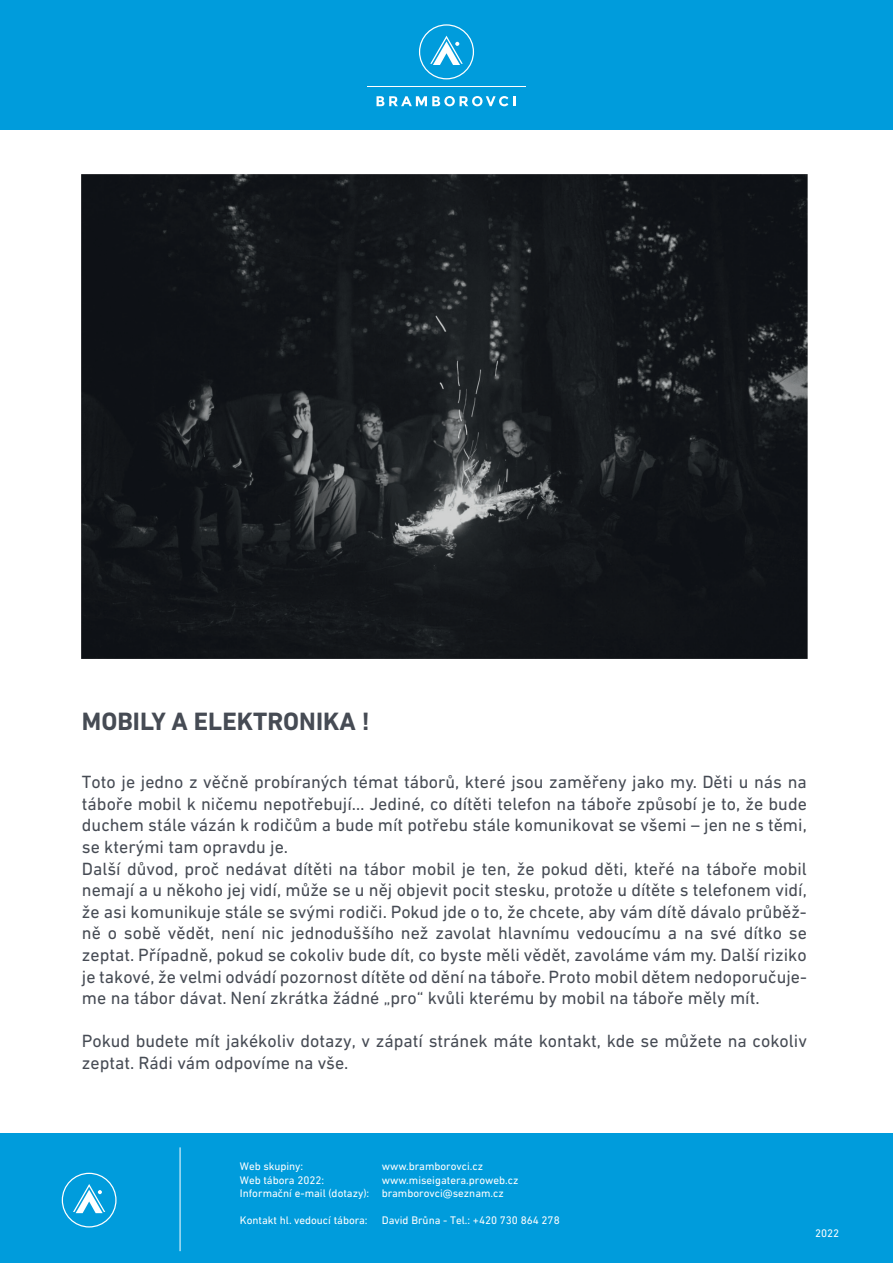
<style>
.page{position:relative;width:893px;height:1263px;background:#fff}
.page>*{position:absolute;margin:0;border:0;box-sizing:border-box;transform-origin:0 0}
.t1{font:700 25.5px "DIN Next W1 G";color:#464b54}
.t2{font:18px/21.6px "DIN Next W1 G";color:#464b54}
.t3{font:11.1px/13.4px "DIN Next W1 G";color:#fff}
</style>
<div class="page">
<div style="left:0;top:0;width:893px;height:130px;background:#009cdc"></div>
<div style="left:0;top:1134px;width:893px;height:129px;background:#009cdc"></div>
<svg style="left:419px;top:24px;width:55px;height:55px"></svg>
<hr style="left:367px;top:86px;width:159px;height:1px;background:#fff">
<svg style="left:377px;top:96px;width:138px;height:10px"></svg>
<hr style="left:180px;top:1147px;width:1px;height:104px;background:#fff">
<svg style="left:62px;top:1173px;width:55px;height:54px"></svg>
<img style="left:82px;top:175px;width:725px;height:483px">
<h1 class="t1" style="left:82px;top:706px;width:289px">MOBILY A ELEKTRONIKA !</h1>
<p class="t2" style="left:82px;top:771px;width:726px">Toto je jedno z věčně probíraných témat táborů, které jsou zaměřeny jako my. Děti u nás na táboře mobil k ničemu nepotřebují… Jediné, co dítěti telefon na táboře způsobí je to, že bude duchem stále vázán k rodičům a bude mít potřebu stále komunikovat se všemi – jen ne s těmi, se kterými tam opravdu je.<br>Další důvod, proč nedávat dítěti na tábor mobil je ten, že pokud děti, kteřé na táboře mobil nemají a u někoho jej vidí, může se u něj objevit pocit stesku, protože u dítěte s telefonem vidí, že asi komunikuje stále se svými rodiči. Pokud jde o to, že chcete, aby vám dítě dávalo průběž&shy;ně o sobě vědět, není nic jednoduššího než zavolat hlavnímu vedoucímu a na své dítko se zeptat. Případně, pokud se cokoliv bude dít, co byste měli vědět, zavoláme vám my. Další riziko je takové, že velmi odvádí pozornost dítěte od dění na táboře. Proto mobil dětem nedoporučuje&shy;me na tábor dávat. Není zkrátka žádné „pro“ kvůli kterému by mobil na táboře měly mít.</p>
<p class="t2" style="left:82px;top:1030px;width:726px">Pokud budete mít jakékoliv dotazy, v zápatí stránek máte kontakt, kde se můžete na cokoliv zeptat. Rádi vám odpovíme na vše.</p>
<p class="t3" style="left:240px;top:1160px;width:65px">Web skupiny:</p>
<p class="t3" style="left:382px;top:1160px;width:103px">www.bramborovci.cz</p>
<p class="t3" style="left:240px;top:1173px;width:86px">Web tábora 2022:</p>
<p class="t3" style="left:240px;top:1173px;width:280px;text-indent:142px">www.miseigatera.proweb.cz<br>Informační e-mail (dotazy): bramborovci@seznam.cz</p>
<p class="t3" style="left:240px;top:1213px;width:129px">Kontakt hl. vedoucí tábora:</p>
<p class="t3" style="left:382px;top:1213px;width:179px">David Brůna - Tel.: +420 730 864 278</p>
<p class="t3" style="left:815px;top:1227px;width:26px">2022</p>
</div>
